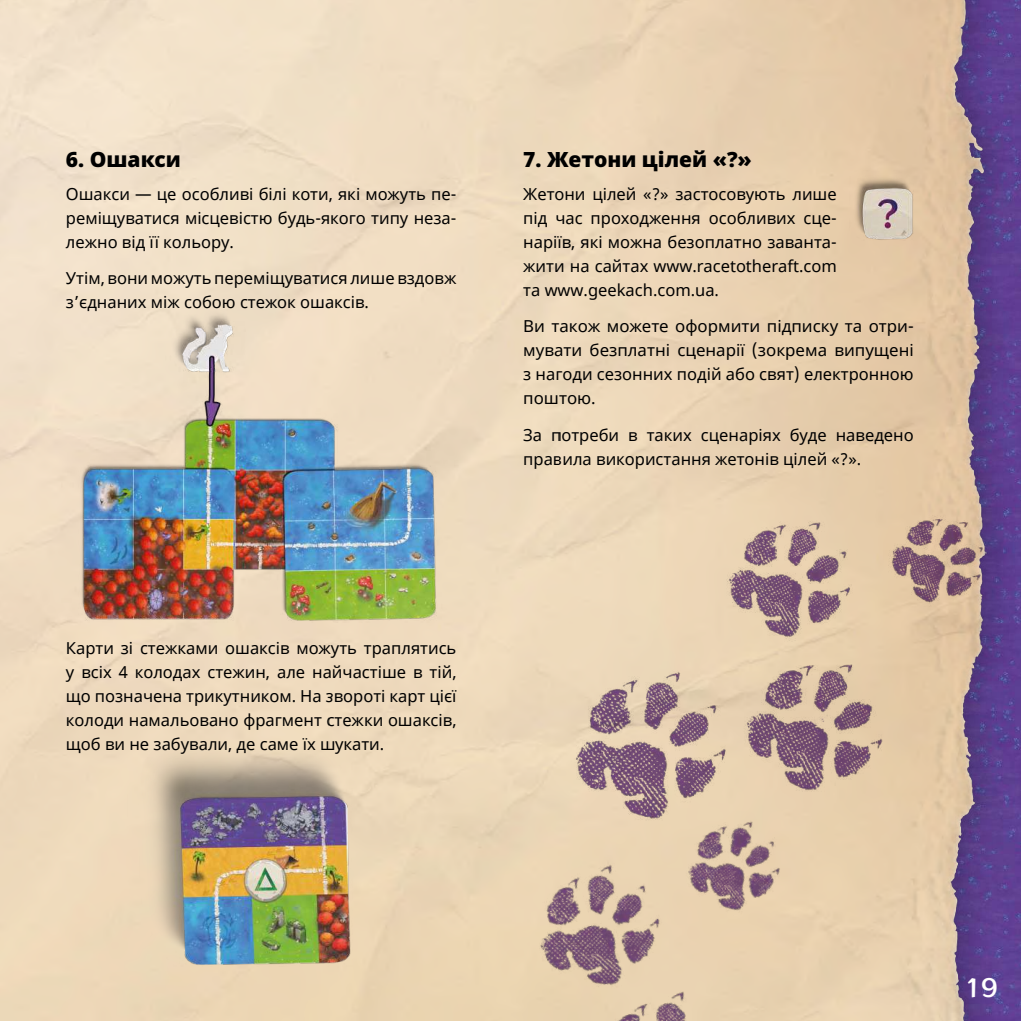
<style>
.page{position:relative;width:1021px;height:1021px;background:#fff}
.page>*{position:absolute;margin:0;border:0;box-sizing:border-box;transform-origin:0 0}
.t1{font:24px "Rockn Roll One UA Regular";color:#fff}
.t2{font:900 21px "Noto Sans";color:#000}
.t3{font:16.5px/24px "Noto Sans";color:#000;text-align:justify}
</style>
<div class="page">
<img style="left:0;top:0;width:1020px;height:1020px">
<img style="left:62px;top:303px;width:397px;height:319px">
<img style="left:128px;top:722px;width:202px;height:244px">
<img style="left:849px;top:170px;width:64px;height:70px">
<img style="left:559px;top:411px;width:461px;height:505px">
<img style="left:330px;top:698px;width:548px;height:322px">
<p class="t2" style="left:66px;top:147px;width:116px">6. Ошакси</p>
<p class="t3" style="left:66px;top:182px;width:392px">Ошакси — це особливі білі коти, які можуть пе&shy;реміщуватися місцевістю будь-якого типу неза&shy;лежно від її кольору.</p>
<p class="t3" style="left:66px;top:267px;width:392px">Утім, вони можуть переміщуватися лише вздовж з’єднаних між собою стежок ошаксів.</p>
<p class="t2" style="left:523px;top:147px;width:230px">7. Жетони цілей «?»</p>
<p class="t3" style="left:523px;top:182px;width:315px">Жетони цілей «?» застосовують лише під час проходження особливих сце&shy;наріїв, які можна безоплатно заванта&shy;жити на сайтах www.racetotheraft.com та www.geekach.com.ua.</p>
<p class="t3" style="left:523px;top:315px;width:392px">Ви також можете оформити підписку та отри&shy;мувати безплатні сценарії (зокрема випущені з нагоди сезонних подій або свят) електронною поштою.</p>
<p class="t3" style="left:523px;top:424px;width:392px">За потреби в таких сценаріях буде наведено правила використання жетонів цілей «?».</p>
<p class="t3" style="left:66px;top:636px;width:392px">Карти зі стежками ошаксів можуть траплятись у всіх 4 колодах стежин, але найчастіше в тій, що позначена трикутником. На звороті карт цієї колоди намальовано фрагмент стежки ошаксів, щоб ви не забували, де саме їх шукати.</p>
<h1 class="t1" style="left:964px;top:972px;width:35px">19</h1>
</div>
